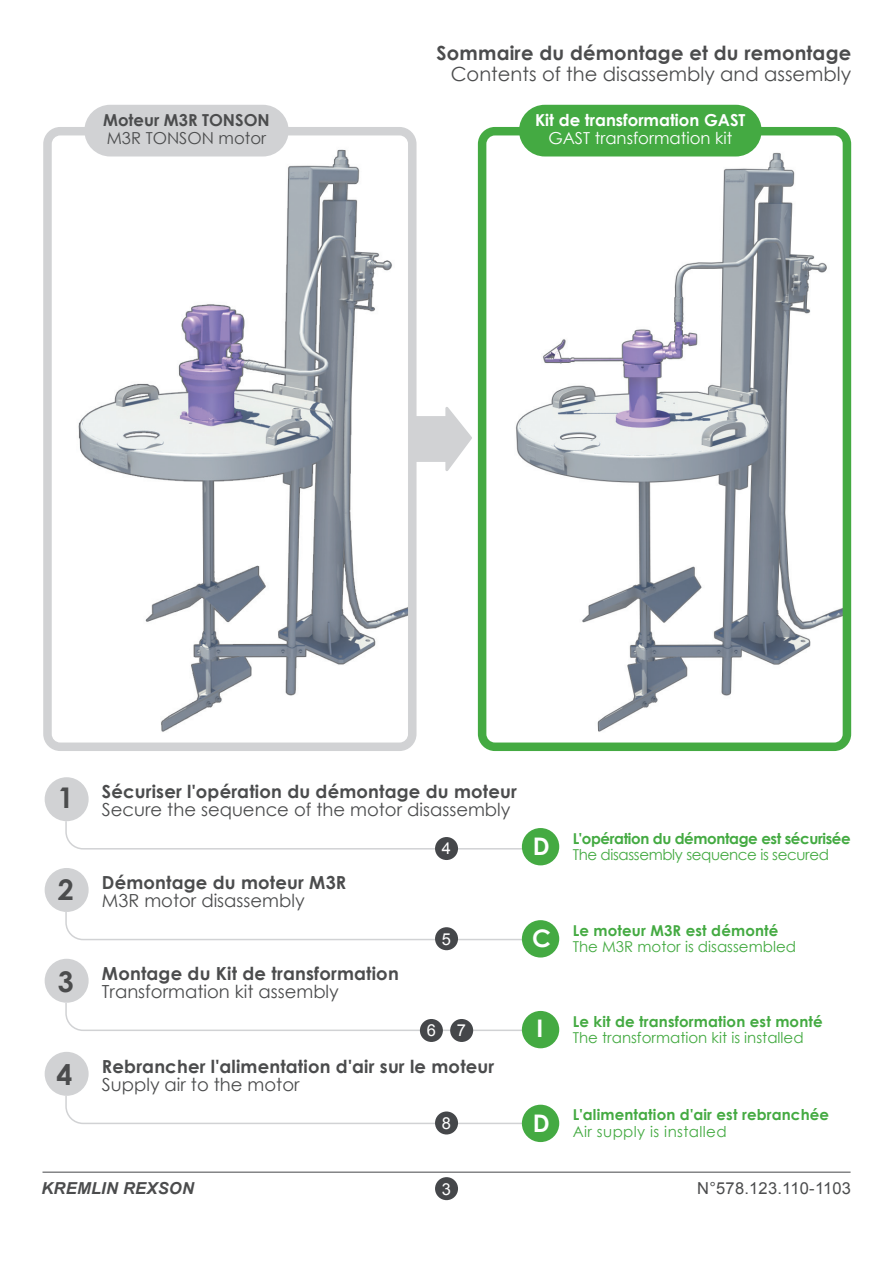
<style>
.page{position:relative;width:893px;height:1263px;background:#fff}
.page>*{position:absolute;margin:0;border:0;box-sizing:border-box;transform-origin:0 0}
.t1{font:700 28.5px "Century Gothic";color:#4b4c4d}
.t2{font:700 24.15px "Century Gothic";color:#fff}
.t3{font:19.5px/21px "Century Gothic";color:#4b4c4d;text-align:right}
.t4{font:700 18px/18px "Century Gothic";letter-spacing:.01em;color:#4b4c4d}
.t5{font:700 16.5px/18px "Century Gothic";color:#fff;text-align:center}
.t6{font:700 16.5px/18px "Century Gothic";color:#4b4c4d}
.t7{font:16.5px "Arial";letter-spacing:.015em;color:#4b4c4d}
.t8{font:italic 700 16.5px "Arial";letter-spacing:.015em;color:#4b4c4d}
.t9{font:16.5px "Arial";color:#fff}
.t10{font:15px/16.5px "Century Gothic";color:#44aa42}
.t11{font:700 15px/16.5px "Century Gothic";letter-spacing:-.025em;color:#44aa42}
.t12{font:700 15px/16.5px "Century Gothic";letter-spacing:.01em;color:#44aa42}
.s1{font-weight:700}
.s2{font-weight:400}
</style>
<div class="page">
<hr style="left:43px;top:1172px;width:808px;height:1px;background:#45474a">
<div style="left:435px;top:1177px;width:23px;height:23px;background:#45474a;border-radius:50%"></div>
<svg style="left:65px;top:820px;width:461px;height:30px"></svg>
<svg style="left:65px;top:912px;width:461px;height:29px"></svg>
<svg style="left:65px;top:1003px;width:461px;height:29px"></svg>
<div style="left:43px;top:127px;width:373px;height:624px;background:#d1d2d4;border-radius:17px"></div>
<img style="left:52px;top:135px;width:356px;height:607px">
<div style="left:84px;top:105px;width:205px;height:51px;background:#d1d2d4;border-radius:26px"></div>
<div style="left:478px;top:127px;width:373px;height:624px;background:#44aa42;border-radius:17px"></div>
<img style="left:486px;top:135px;width:357px;height:607px">
<div style="left:519px;top:105px;width:243px;height:51px;background:#44aa42;border-radius:26px"></div>
<svg style="left:416px;top:407px;width:56px;height:64px"></svg>
<div style="left:45px;top:777px;width:44px;height:44px;background:#d1d2d4;border-radius:50%"></div>
<div style="left:45px;top:868px;width:44px;height:44px;background:#d1d2d4;border-radius:50%"></div>
<div style="left:45px;top:959px;width:44px;height:44px;background:#d1d2d4;border-radius:50%"></div>
<div style="left:522px;top:828px;width:37px;height:37px;background:#44aa42;border-radius:50%"></div>
<div style="left:522px;top:920px;width:37px;height:37px;background:#44aa42;border-radius:50%"></div>
<div style="left:522px;top:1011px;width:37px;height:37px;background:#44aa42;border-radius:50%"></div>
<div style="left:45px;top:1052px;width:44px;height:44px;background:#d1d2d4;border-radius:50%"></div>
<svg style="left:65px;top:1094px;width:463px;height:31px"></svg>
<div style="left:522px;top:1105px;width:37px;height:37px;background:#44aa42;border-radius:50%"></div>
<div style="left:435px;top:837px;width:23px;height:23px;background:#45474a;border-radius:50%"></div>
<div style="left:435px;top:927px;width:23px;height:23px;background:#45474a;border-radius:50%"></div>
<div style="left:420px;top:1019px;width:23px;height:23px;background:#45474a;border-radius:50%"></div>
<div style="left:450px;top:1019px;width:23px;height:23px;background:#45474a;border-radius:50%"></div>
<div style="left:435px;top:1111px;width:23px;height:23px;background:#45474a;border-radius:50%"></div>
<p class="t3" style="left:437px;top:43px;width:416px"><span class="s1">Sommaire du démontage et du remontage<br></span>Contents of the disassembly and assembly</p>
<p class="t6" style="left:103px;top:110px;width:168px">Moteur M3R TONSON<br><span class="s2">M3R TONSON motor</span></p>
<p class="t5" style="left:535px;top:110px;width:212px">Kit de transformation GAST<br><span class="s2">GAST transformation kit</span></p>
<p class="t1" style="left:58px;top:775px;width:17px">1</p>
<p class="t4" style="left:102px;top:782px;width:416px">Sécuriser l'opération du démontage du moteur<br><span class="s2">Secure the sequence of the motor disassembly</span></p>
<p class="t9" style="left:442px;top:838px;width:11px">4</p>
<p class="t11" style="left:533px;top:829px;width:319px;text-indent:40px">L'opération du démontage est sécurisée<br><sup>D</sup> <span class="s2">The disassembly sequence is secured</span></p>
<p class="t4" style="left:58px;top:872px;width:290px;text-indent:44px">Démontage du moteur M3R<br><sup>2</sup> <span class="s2">M3R motor disassembly</span></p>
<p class="t4" style="left:58px;top:963px;width:342px;text-indent:44px">Montage du Kit de transformation<br><sup>3</sup> <span class="s2">Transformation kit assembly</span></p>
<p class="t9" style="left:442px;top:928px;width:11px">5</p>
<p class="t9" style="left:427px;top:1020px;width:11px">6</p>
<p class="t9" style="left:457px;top:1020px;width:11px">7</p>
<p class="t4" style="left:56px;top:1056px;width:439px;text-indent:46px">Rebrancher l'alimentation d'air sur le moteur<br><sup>4</sup> <span class="s2">Supply air to the motor</span></p>
<p class="t9" style="left:442px;top:1112px;width:11px">8</p>
<p class="t10" style="left:532px;top:922px;width:266px;text-indent:41px"><span class="s1">Le moteur M3R est démonté<br></span><sup>C</sup> The M3R motor is disassembled</p>
<p class="t2" style="left:537px;top:1009px;width:8px">I</p>
<p class="t10" style="left:573px;top:1013px;width:252px"><span class="s1">Le kit de transformation est monté<br></span>The transformation kit is installed</p>
<p class="t12" style="left:533px;top:1106px;width:298px;text-indent:40px">L'alimentation d'air est rebranchée<br><sup>D</sup> <span class="s2">Air supply is installed</span></p>
<p class="t8" style="left:42px;top:1177px;width:154px">KREMLIN REXSON</p>
<p class="t9" style="left:442px;top:1178px;width:11px">3</p>
<p class="t7" style="left:697px;top:1177px;width:155px">N°578.123.110-1103</p>
</div>
